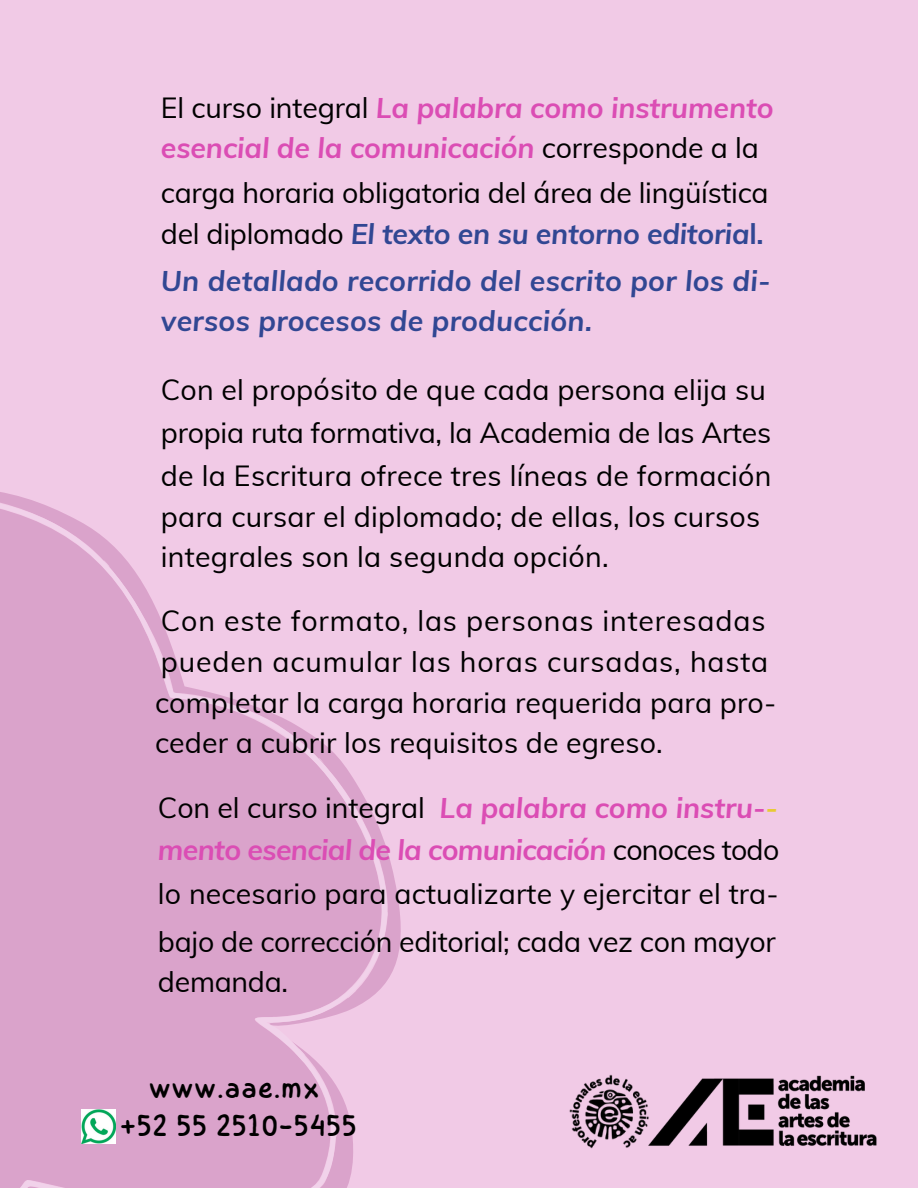
<style>
.page{position:relative;width:918px;height:1188px;background:#f1cae6}
.page>*{position:absolute;margin:0;border:0;box-sizing:border-box;transform-origin:0 0}
.t1{font:30.75px "Childos Arabic";letter-spacing:.045em;color:#000}
.t2{font:28.5px/40.5px "Muli";letter-spacing:.005em;color:#000}
.t3{font:italic 700 28.5px/39.3px "Muli";letter-spacing:-.005em;color:#db4db4}
.t4{font:28.5px/40.5px "Muli";letter-spacing:.03em;color:#000}
.t5{font:italic 700 28.5px/40.5px "Muli";letter-spacing:.01em;color:#314793}
.t6{font:italic 700 28.5px "Muli";letter-spacing:-.025em;color:#db4db4}
.s1{font-weight:400;font-style:normal;color:#000}
.s2{font-weight:700;font-style:italic;color:#314793}
.s3{font-weight:700;color:#314793}
.s4{color:#e8ca34}
</style>
<div class="page">
<svg style="left:327px;top:747px;width:74px;height:441px"></svg>
<svg style="left:0;top:492px;width:327px;height:696px;fill:#daa3cb"></svg>
<img style="left:82px;top:1110px;width:33px;height:33px">
<img style="left:569px;top:1074px;width:75px;height:75px">
<img style="left:644px;top:1075px;width:233px;height:71px">
<p class="t3" style="left:161px;top:88px;width:614px"><span class="s1">El curso integral</span> La palabra como instrumento esencial de la comunicación <span class="s1">corresponde a la</span></p>
<p class="t2" style="left:161px;top:172px;width:609px">carga horaria obligatoria del área de lingüística del diplomado <span class="s2">El texto en su entorno editoria</span><span class="s3">l.</span></p>
<p class="t5" style="left:161px;top:260px;width:611px">Un detallado recorrido del escrito por los di&shy;versos procesos de producción.</p>
<p class="t2" style="left:161px;top:369px;width:606px">Con el propósito de que cada persona elija su</p>
<p class="t2" style="left:161px;top:412px;width:612px">propia ruta formativa, la Academia de las Artes</p>
<p class="t2" style="left:161px;top:455px;width:612px">de la Escritura ofrece tres líneas de formación para cursar el diplomado; de ellas, los cursos integrales son la segunda opción.</p>
<p class="t4" style="left:161px;top:600px;width:609px">Con este formato, las personas interesadas pueden acumular las horas cursadas, hasta</p>
<p class="t2" style="left:155px;top:682px;width:623px">completar la carga horaria requerida para pro&shy;ceder a cubrir los requisitos de egreso.</p>
<p class="t3" style="left:158px;top:787px;width:621px"><span class="s1">Con el curso integral</span> La palabra como instru-<span class="s4">-</span></p>
<p class="t6" style="left:158px;top:831px;width:623px">mento esencial de la comunicación <span class="s1">conoces todo</span></p>
<p class="t2" style="left:158px;top:873px;width:622px">lo necesario para actualizarte y ejercitar el tra-</p>
<p class="t2" style="left:158px;top:921px;width:619px">bajo de corrección editorial; cada vez con mayor demanda.</p>
<p class="t1" style="left:149px;top:1065px;width:172px">www.aae.mx</p>
<p class="t1" style="left:120px;top:1104px;width:238px">+52 55 2510-5455</p>
</div>
